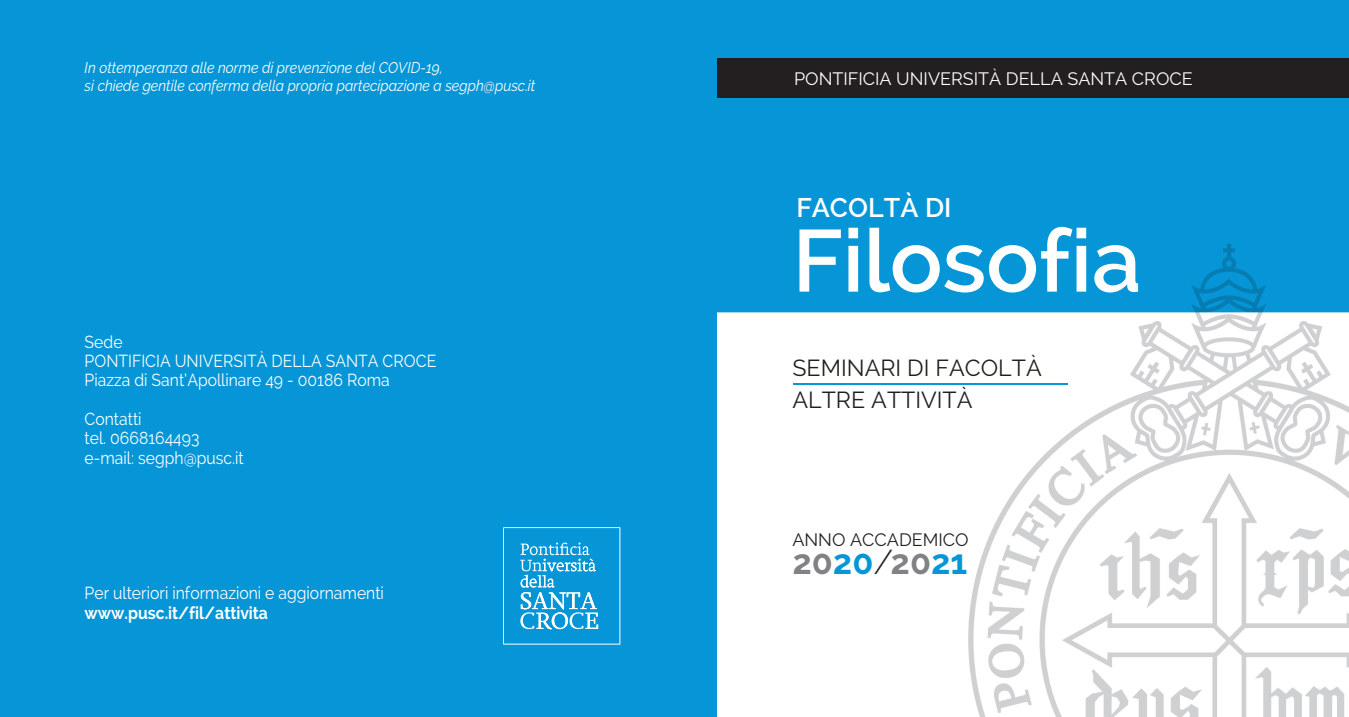
<style>
.page{position:relative;width:1349px;height:717px;background:#fff}
.page>*{position:absolute;margin:0;border:0;box-sizing:border-box;transform-origin:0 0}
.t1{font:600 87.5px "Raleway";color:#fff}
.t2{font:700 34.12px "Raleway";color:#808285}
.t3{font:600 26.78px "Raleway";color:#fff}
.t4{font:23.1px/32.2px "Raleway";color:#231f20}
.t5{font:17.85px "Raleway";color:#fff}
.t6{font:17.85px "Raleway";color:#231f20}
.t7{font:17.32px/19.2px "Raleway";color:#fff;scale:.91 1}
.t8{font:700 17.32px "Raleway";color:#fff;scale:.91 1}
.t9{font:italic 15.4px/17.5px "Raleway";color:#fff;scale:.91 1}
.s1{color:#0696d7}
.s2{font-weight:300;color:#231f20}
</style>
<div class="page">
<img style="left:717px;top:98px;width:632px;height:618px">
<div style="left:717px;top:0;width:632px;height:58px;background:#0696d7"></div>
<div style="left:717px;top:58px;width:632px;height:40px;background:#231f20"></div>
<hr style="left:793px;top:383px;width:275px;height:1px;background:#0696d7">
<div style="left:0;top:0;width:717px;height:716px;background:#0696d7"></div>
<svg style="left:503px;top:527px;width:117px;height:117px"></svg>
<p class="t9" style="left:85px;top:60px;width:497px">In ottemperanza alle norme di prevenzione del COVID-19,<br>si chiede gentile conferma della propria partecipazione a segph@pusc.it</p>
<p class="t7" style="left:85px;top:333px;width:388px">Sede<br>PONTIFICIA UNIVERSITÀ DELLA SANTA CROCE<br>Piazza di Sant’Apollinare 49 - 00186 Roma</p>
<p class="t7" style="left:85px;top:410px;width:176px">Contatti<br>tel. 0668164493 e-mail: segph@pusc.it</p>
<p class="t7" style="left:85px;top:584px;width:330px">Per ulteriori informazioni e aggiornamenti</p>
<p class="t8" style="left:85px;top:602px;width:203px">www.pusc.it/fil/attivita</p>
<p class="t5" style="left:794px;top:72px;width:400px">PONTIFICIA UNIVERSITÀ DELLA SANTA CROCE</p>
<h3 class="t3" style="left:796px;top:198px;width:157px">FACOLTÀ DI</h3>
<h1 class="t1" style="left:792px;top:229px;width:350px">Filosofia</h1>
<h3 class="t4" style="left:792px;top:353px;width:251px">SEMINARI DI FACOLTÀ<br>ALTRE ATTIVITÀ</h3>
<p class="t6" style="left:792px;top:532px;width:178px">ANNO ACCADEMICO</p>
<h2 class="t2" style="left:792px;top:542px;width:176px">20<span class="s1">20</span><span class="s2">/</span>20<span class="s1">21</span></h2>
</div>
